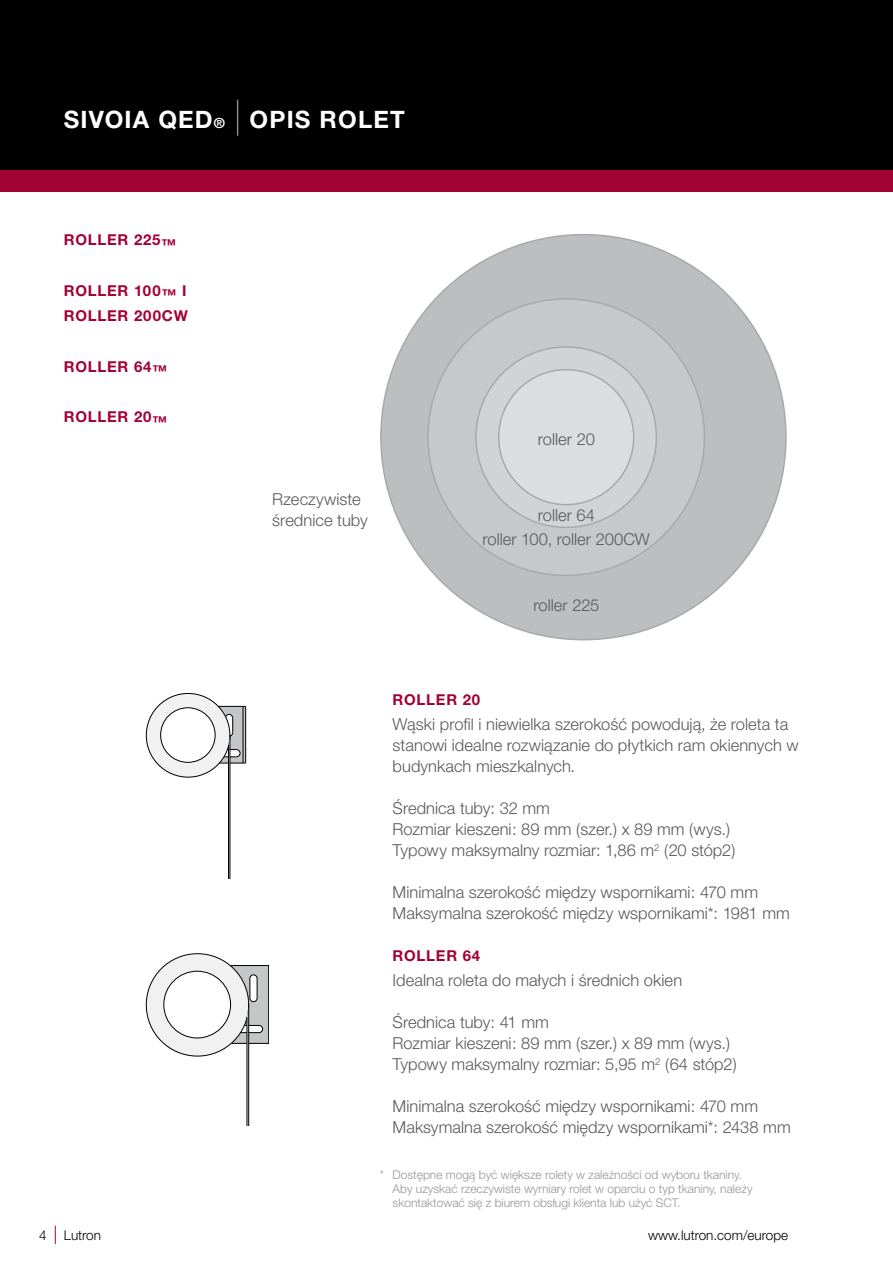
<style>
.page{position:relative;width:893px;height:1263px;background:#fff}
.page>*{position:absolute;margin:0;border:0;box-sizing:border-box;transform-origin:0 0}
.t1{font:700 24px "Helvetica Neue CE";letter-spacing:.05em;color:#fff}
.t2{font:300 16.5px/21px "Helvetica Neue CE";color:#58595b}
.t3{font:700 15px/25.2px "Helvetica Neue CE";letter-spacing:.05em;color:#a30234}
.t4{font:300 13.5px "Helvetica Neue CE";color:#000}
.t5{font:300 12px/14.2px "Helvetica Neue CE";color:#939598}
.s1{font-family:"Helvetica Neue";font-size:13.95px}
.s2{font-family:"Helvetica Neue LT Std";font-weight:200;font-size:36px}
</style>
<div class="page">
<div style="left:0;top:0;width:893px;height:170px;background:#000"></div>
<div style="left:0;top:170px;width:893px;height:21px;background:#a30234"></div>
<svg style="left:55px;top:1226px;width:1px;height:18px"></svg>
<div style="left:146px;top:954px;width:103px;height:102px;background:#f1f1f2;border-radius:50%"></div>
<div style="left:164px;top:971px;width:67px;height:67px;background:#fff;border-radius:50%"></div>
<svg style="left:181px;top:965px;width:88px;height:161px"></svg>
<div style="left:146px;top:693px;width:84px;height:84px;background:#f1f1f2;border-radius:50%"></div>
<div style="left:161px;top:708px;width:54px;height:54px;background:#fff;border-radius:50%"></div>
<svg style="left:173px;top:706px;width:73px;height:172px"></svg>
<div style="left:381px;top:235px;width:405px;height:405px;background:#bcbec0;border-radius:50%"></div>
<div style="left:428px;top:299px;width:276px;height:276px;background:#c7c8ca;border-radius:50%"></div>
<div style="left:476px;top:347px;width:180px;height:180px;background:#d1d3d4;border-radius:50%"></div>
<div style="left:499px;top:370px;width:135px;height:135px;background:#dcddde;border-radius:50%"></div>
<h1 class="t1" style="left:64px;top:110px;width:343px">SIVOIA QED<span class="s1">®</span> <span class="s2">|</span> OPIS ROLET</h1>
<p class="t3" style="left:64px;top:229px;width:114px">ROLLER 225™</p>
<p class="t3" style="left:64px;top:280px;width:126px">ROLLER 100™ I<br>ROLLER 200CW</p>
<p class="t3" style="left:64px;top:356px;width:105px">ROLLER 64™</p>
<p class="t3" style="left:64px;top:406px;width:105px">ROLLER 20™</p>
<p class="t2" style="left:272px;top:490px;width:97px">Rzeczywiste średnice tuby</p>
<p class="t2" style="left:538px;top:430px;width:58px">roller 20</p>
<p class="t2" style="left:538px;top:507px;width:59px">roller 64</p>
<p class="t2" style="left:482px;top:531px;width:169px">roller 100, roller 200CW</p>
<p class="t2" style="left:533px;top:597px;width:67px">roller 225</p>
<p class="t3" style="left:393px;top:688px;width:89px">ROLLER 20</p>
<p class="t2" style="left:393px;top:716px;width:408px">Wąski profil i niewielka szerokość powodują, że roleta ta stanowi idealne rozwiązanie do płytkich ram okiennych w budynkach mieszkalnych.</p>
<p class="t2" style="left:393px;top:800px;width:344px">Średnica tuby: 32 mm<br>Rozmiar kieszeni: 89 mm (szer.) x 89 mm (wys.)<br>Typowy maksymalny rozmiar: 1,86 m<sup>2</sup> (20 stóp2)</p>
<p class="t2" style="left:393px;top:884px;width:399px">Minimalna szerokość między wspornikami: 470 mm<br>Maksymalna szerokość między wspornikami*: 1981 mm</p>
<p class="t3" style="left:393px;top:945px;width:89px">ROLLER 64</p>
<p class="t2" style="left:393px;top:972px;width:291px">Idealna roleta do małych i średnich okien</p>
<p class="t2" style="left:393px;top:1014px;width:346px">Średnica tuby: 41 mm<br>Rozmiar kieszeni: 89 mm (szer.) x 89 mm (wys.)<br>Typowy maksymalny rozmiar: 5,95 m<sup>2</sup> (64 stóp2)</p>
<p class="t2" style="left:393px;top:1098px;width:400px">Minimalna szerokość między wspornikami: 470 mm<br>Maksymalna szerokość między wspornikami*: 2438 mm</p>
<p class="t5" style="left:393px;top:1169px;width:361px;text-indent:-13px">* Dostępne mogą być większe rolety w zależności od wyboru tkaniny.<br>Aby uzyskać rzeczywiste wymiary rolet w oparciu o typ tkaniny, należy skontaktować się z biurem obsługi klienta lub użyć SCT.</p>
<p class="t4" style="left:39px;top:1230px;width:9px">4</p>
<p class="t4" style="left:64px;top:1230px;width:39px">Lutron</p>
<p class="t4" style="left:648px;top:1230px;width:142px">www.lutron.com/europe</p>
</div>
